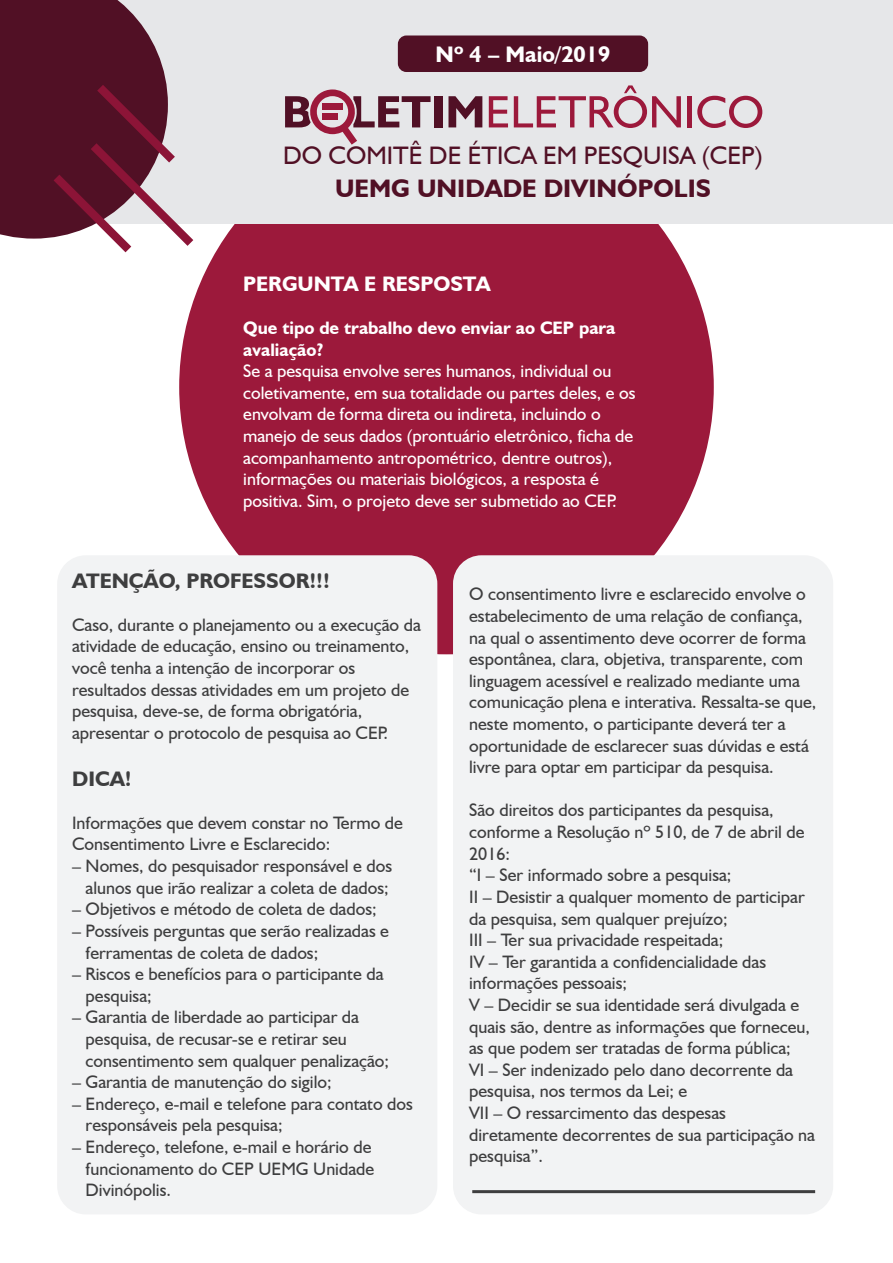
<style>
.page{position:relative;width:893px;height:1263px;background:#fff}
.page>*{position:absolute;margin:0;border:0;box-sizing:border-box;transform-origin:0 0}
.t1{font:25.35px "Humanist 521 BT";color:#511025}
.t2{font:700 25.35px "Humanist 521 BT";color:#511025}
.t3{font:700 22.5px "Humanist 521 BT";color:#fff}
.t4{font:700 21px "Humanist 521 BT";color:#3e3e3f}
.t5{font:700 21px "Humanist 521 BT";color:#fff}
.t6{font:18px/21.6px "Humanist 521 BT";color:#3e3e3f}
.t7{font:18px/21.6px "Humanist 521 BT";color:#fff}
.t8{font:700 18px/21.6px "Humanist 521 BT";color:#fff}
</style>
<div class="page">
<div style="left:179px;top:120px;width:535px;height:534px;background:#9c193b;border-radius:50%"></div>
<div style="left:57px;top:555px;width:380px;height:659px;background:#f2f3f4;border-radius:29px"></div>
<div style="left:453px;top:555px;width:380px;height:659px;background:#f2f3f4;border-radius:28px"></div>
<div style="left:0;top:0;width:893px;height:223px;background:#e6e7e9"></div>
<svg style="left:0;top:0;width:202px;height:253px"></svg>
<div style="left:434px;top:96px;width:8px;height:31px;background:#511025"></div>
<svg style="left:448px;top:96px;width:34px;height:31px"></svg>
<svg style="left:489px;top:96px;width:19px;height:31px"></svg>
<svg style="left:514px;top:85px;width:167px;height:43px"></svg>
<hr style="left:688px;top:96px;width:4px;height:31px;background:#9c193b">
<svg style="left:697px;top:96px;width:65px;height:32px"></svg>
<svg style="left:285px;top:89px;width:146px;height:56px"></svg>
<div style="left:322px;top:104px;width:21px;height:6px;background:#9c193b"></div>
<div style="left:322px;top:113px;width:16px;height:7px;background:#9c193b"></div>
<div style="left:398px;top:36px;width:250px;height:36px;background:#511025;border-radius:9px"></div>
<hr style="left:472px;top:1190px;width:343px;height:3px;background:#3e3e3f">
<p class="t3" style="left:436px;top:40px;width:176px">Nº 4 – Maio/2019</p>
<h1 class="t1" style="left:283px;top:139px;width:481px">DO COMITÊ DE ÉTICA EM PESQUISA (CEP)</h1>
<h1 class="t2" style="left:335px;top:172px;width:377px">UEMG UNIDADE DIVINÓPOLIS</h1>
<p class="t5" style="left:243px;top:271px;width:249px">PERGUNTA E RESPOSTA</p>
<p class="t8" style="left:243px;top:317px;width:374px">Que tipo de trabalho devo enviar ao CEP para avaliação?</p>
<p class="t7" style="left:243px;top:360px;width:394px">Se a pesquisa envolve seres humanos, individual ou coletivamente, em sua totalidade ou partes deles, e os envolvam de forma direta ou indireta, incluindo o manejo de seus dados (prontuário eletrônico, ficha de acompanhamento antropométrico, dentre outros), informações ou materiais biológicos, a resposta é positiva. Sim, o projeto deve ser submetido ao CEP.</p>
<p class="t4" style="left:72px;top:567px;width:259px">ATENÇÃO, PROFESSOR!!!</p>
<p class="t6" style="left:72px;top:613px;width:350px">Caso, durante o planejamento ou a execução da atividade de educação, ensino ou treinamento, você tenha a intenção de incorporar os resultados dessas atividades em um projeto de pesquisa, deve-se, de forma obrigatória, apresentar o protocolo de pesquisa ao CEP.</p>
<p class="t4" style="left:72px;top:765px;width:61px">DICA!</p>
<p class="t6" style="left:72px;top:811px;width:332px">Informações que devem constar no Termo de<br>Consentimento Livre e Esclarecido:</p>
<p class="t6" style="left:72px;top:855px;width:322px;text-align:center">– Nomes, do pesquisador responsável e dos alunos que irão realizar a coleta de dados;</p>
<p class="t6" style="left:72px;top:898px;width:306px">– Objetivos e método de coleta de dados;</p>
<p class="t6" style="left:86px;top:919px;width:305px;text-indent:-14px">– Possíveis perguntas que serão realizadas e ferramentas de coleta de dados;</p>
<p class="t6" style="left:86px;top:963px;width:299px;text-indent:-14px">– Riscos e benefícios para o participante da pesquisa;</p>
<p class="t6" style="left:86px;top:1006px;width:305px;text-indent:-14px">– Garantia de liberdade ao participar da pesquisa, de recusar-se e retirar seu consentimento sem qualquer penalização;</p>
<p class="t6" style="left:72px;top:1071px;width:261px">– Garantia de manutenção do sigilo;</p>
<p class="t6" style="left:86px;top:1092px;width:329px;text-indent:-14px">– Endereço, e-mail e telefone para contato dos responsáveis pela pesquisa;</p>
<p class="t6" style="left:86px;top:1135px;width:290px;text-indent:-14px">– Endereço, telefone, e-mail e horário de funcionamento do CEP UEMG Unidade<br>Divinópolis.</p>
<p class="t6" style="left:469px;top:583px;width:349px">O consentimento livre e esclarecido envolve o estabelecimento de uma relação de confiança, na qual o assentimento deve ocorrer de forma espontânea, clara, objetiva, transparente, com linguagem acessível e realizado mediante uma comunicação plena e interativa. Ressalta-se que, neste momento, o participante deverá ter a oportunidade de esclarecer suas dúvidas e está livre para optar em participar da pesquisa.</p>
<p class="t6" style="left:469px;top:799px;width:347px">São direitos dos participantes da pesquisa, conforme a Resolução nº 510, de 7 de abril de 2016:<br>“I – Ser informado sobre a pesquisa;<br>II – Desistir a qualquer momento de participar da pesquisa, sem qualquer prejuízo;<br>III – Ter sua privacidade respeitada;<br>IV – Ter garantida a confidencialidade das informações pessoais;<br>V – Decidir se sua identidade será divulgada e quais são, dentre as informações que forneceu, as que podem ser tratadas de forma pública;<br>VI – Ser indenizado pelo dano decorrente da pesquisa, nos termos da Lei; e<br>VII – O ressarcimento das despesas diretamente decorrentes de sua participação na pesquisa”.</p>
</div>
